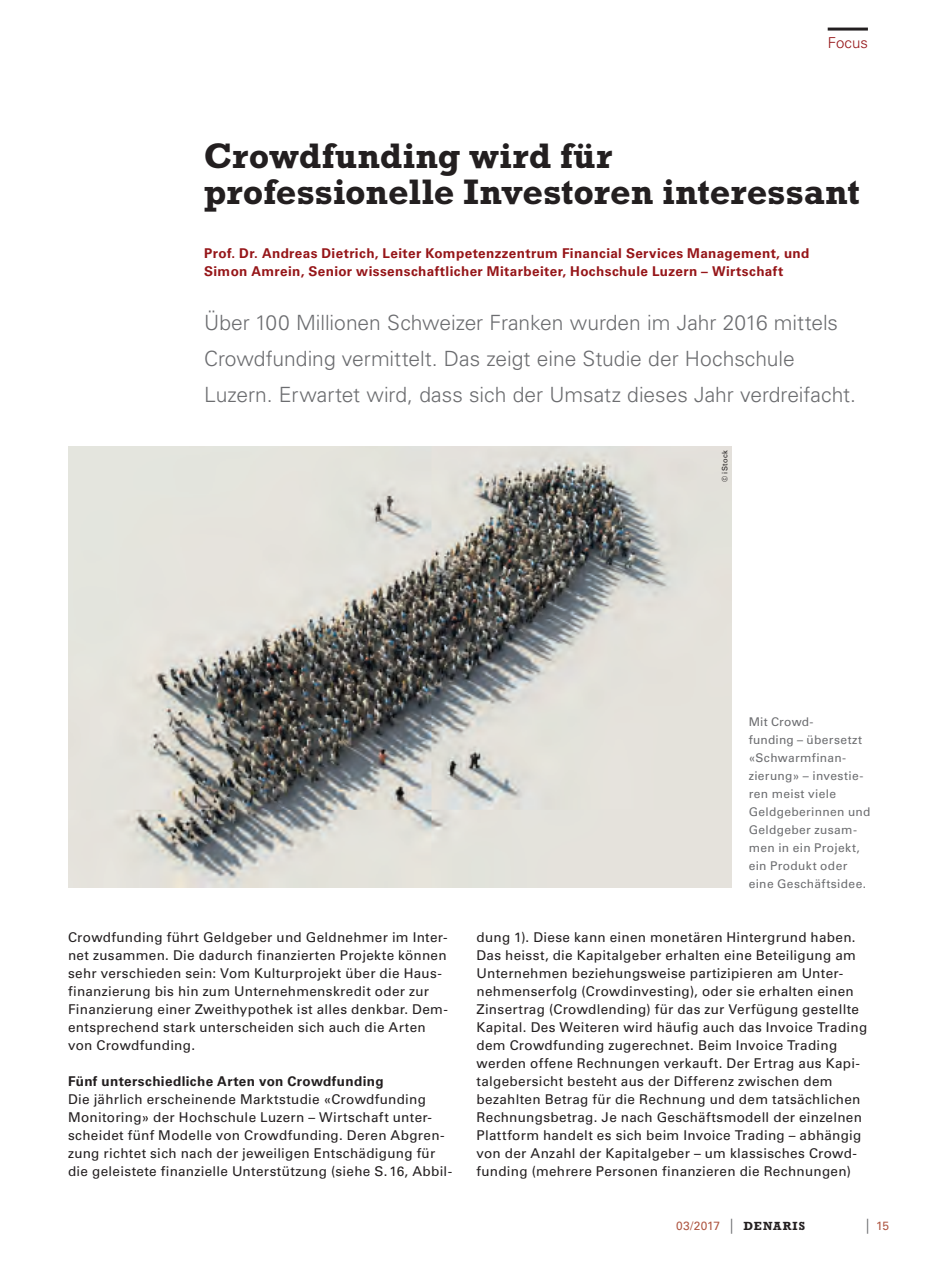
<style>
.page{position:relative;width:936px;height:1263px;background:#fff}
.page>*{position:absolute;margin:0;border:0;box-sizing:border-box;transform-origin:0 0}
.t1{font:700 36px/36px "Rockwell Std";color:#231f20}
.t2{font:300 21px/36px "Univers LT Std";color:#6c6d70}
.t3{font:300 15px "Univers LT Std";letter-spacing:.005em;color:#961619}
.t4{font:13.5px/18px "Univers LT Std";letter-spacing:.02em;color:#231f20}
.t5{font:700 13.5px/18px "Univers LT Std";letter-spacing:.03em;color:#961619}
.t6{font:12px/18px "Univers LT Std";letter-spacing:.025em;color:#6c6d70}
.t7{font:12px "Univers LT Std";letter-spacing:-.005em;color:#af5743}
.t8{font:7.5px "Univers LT Std";letter-spacing:.04em;color:#231f20}
.s1{font-weight:700}
.s2{font-size:15px;color:#6c6d70}
.s3{font-family:"Rockwell Std";font-weight:700;color:#231f20}
</style>
<div class="page">
<hr style="left:827px;top:28px;width:40px;height:3px;background:#231f20">
<img style="left:68px;top:446px;width:663px;height:442px">
<p class="t3" style="left:827px;top:33px;width:42px">Focus</p>
<p class="t1" style="left:204px;top:137px;width:657px">Crowdfunding wird für professionelle Investoren interessant</p>
<p class="t5" style="left:204px;top:244px;width:606px">Prof. Dr. Andreas Dietrich, Leiter Kompetenzzentrum Financial Services Management, und<br>Simon Amrein, Senior wissenschaftlicher Mitarbeiter, Hochschule Luzern – Wirtschaft</p>
<p class="t2" style="left:204px;top:304px;width:653px">Über 100 Millionen Schweizer Franken wurden im Jahr 2016 mittels<br>Crowdfunding vermittelt. Das zeigt eine Studie der Hochschule<br>Luzern. Erwartet wird, dass sich der Umsatz dieses Jahr verdreifacht.</p>
<p class="t8" style="left:720px;top:482px;width:33px;rotate:-90deg">© iStock</p>
<p class="t4" style="left:68px;top:928px;width:381px">Crowdfunding führt Geldgeber und Geldnehmer im Inter&shy;net zusammen. Die dadurch finanzierten Projekte können sehr verschieden sein: Vom Kulturprojekt über die Haus&shy;finanzierung bis hin zum Unternehmenskredit oder zur Finanzierung einer Zweithypothek ist alles denkbar. Dem&shy;entsprechend stark unterscheiden sich auch die Arten von Crowdfunding.</p>
<p class="t4" style="left:68px;top:1072px;width:386px"><span class="s1">Fünf unterschiedliche Arten von Crowdfunding<br></span>Die jährlich erscheinende Marktstudie «Crowdfunding Monitoring» der Hochschule Luzern – Wirtschaft unter&shy;scheidet fünf Modelle von Crowdfunding. Deren Abgren&shy;zung richtet sich nach der jeweiligen Entschädigung für die geleistete finanzielle Unterstützung (siehe S. 16, Abbil-</p>
<p class="t6" style="left:748px;top:713px;width:123px">Mit Crowd-<br>funding – übersetzt «Schwarmfinan&shy;zierung» – investie&shy;ren meist viele<br>Geldgeberinnen und<br>Geldgeber zusam&shy;men in ein Projekt, ein Produkt oder eine Geschäftsidee.</p>
<p class="t4" style="left:476px;top:928px;width:392px">dung 1). Diese kann einen monetären Hintergrund haben.<br>Das heisst, die Kapitalgeber erhalten eine Beteiligung am Unternehmen beziehungsweise partizipieren am Unter&shy;nehmenserfolg (Crowdinvesting), oder sie erhalten einen Zinsertrag (Crowdlending) für das zur Verfügung gestellte Kapital. Des Weiteren wird häufig auch das Invoice Trading dem Crowdfunding zugerechnet. Beim Invoice Trading werden offene Rechnungen verkauft. Der Ertrag aus Kapi&shy;talgebersicht besteht aus der Differenz zwischen dem bezahlten Betrag für die Rechnung und dem tatsächlichen Rechnungsbetrag. Je nach Geschäftsmodell der einzelnen Plattform handelt es sich beim Invoice Trading – abhängig von der Anzahl der Kapitalgeber – um klassisches Crowd&shy;funding (mehrere Personen finanzieren die Rechnungen)</p>
<p class="t7" style="left:676px;top:1218px;width:131px">03/2017 <span class="s2">|</span> <span class="s3">DENARIS</span></p>
<p class="t7" style="left:866px;top:1218px;width:24px"><span class="s2">|</span> 15</p>
</div>
